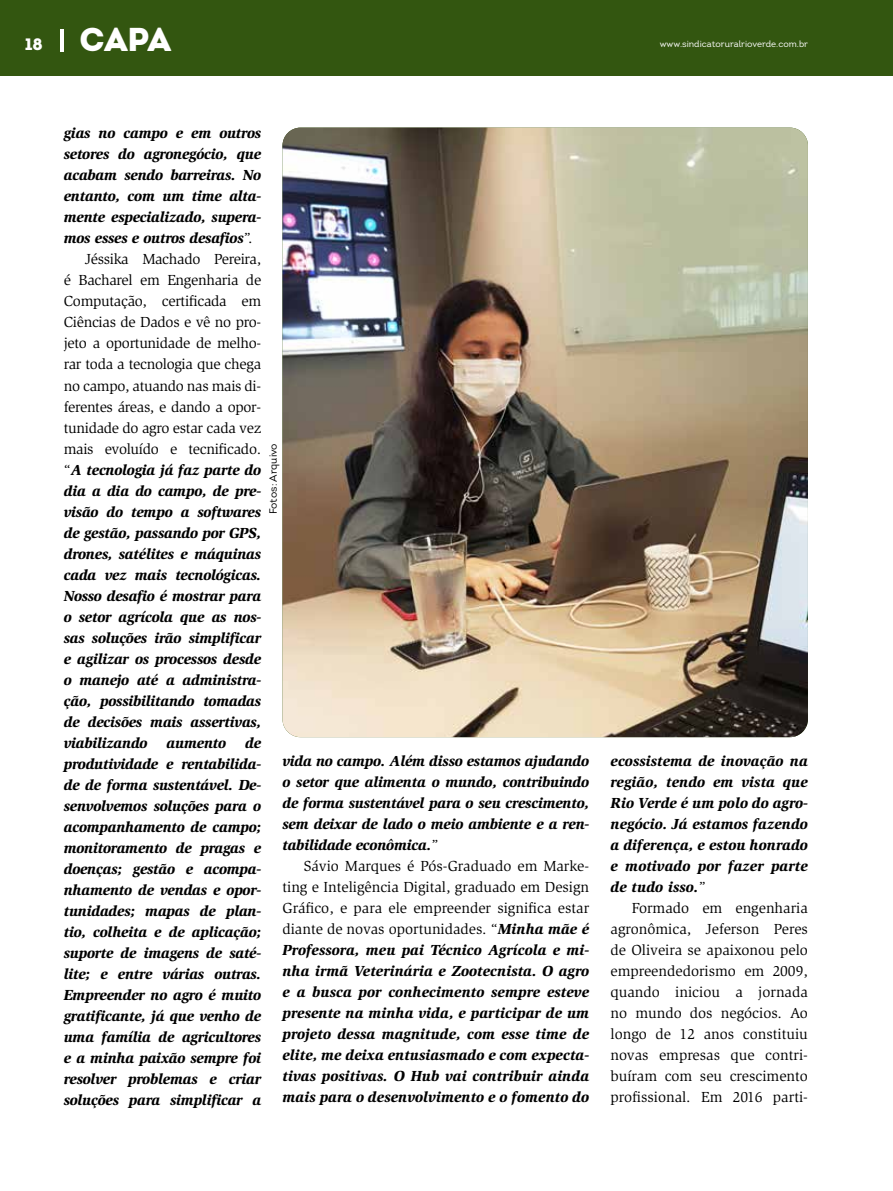
<style>
.page{position:relative;width:893px;height:1191px;background:#fff}
.page>*{position:absolute;margin:0;border:0;box-sizing:border-box;transform-origin:0 0}
.t1{font:33px "Intro Black Alt";color:#fff}
.t2{font:italic 900 15px/21px "Slimbach Std";letter-spacing:-.02em;color:#000;text-align:justify}
.t3{font:15px/21px "Slimbach Std";letter-spacing:-.02em;color:#000;text-align:justify}
.t4{font:10.5px "Intro";color:#000}
.t5{font:9px "Intro";color:#fff}
.s1{font-size:16.5px}
.s2{font-weight:400;font-style:normal}
</style>
<div class="page">
<div style="left:0;top:0;width:893px;height:75px;background:#335610"></div>
<hr style="left:60px;top:29px;width:4px;height:22px;background:#fff">
<img style="left:282px;top:128px;width:526px;height:609px">
<h1 class="t1" style="left:25px;top:18px;width:148px"><span class="s1">18</span> CAPA</h1>
<p class="t5" style="left:660px;top:39px;width:150px">www.sindicatoruralrioverde.com.br</p>
<p class="t2" style="left:64px;top:123px;width:199px">gias no campo e em outros</p>
<p class="t2" style="left:64px;top:144px;width:199px">setores do agronegócio, que</p>
<p class="t2" style="left:64px;top:165px;width:199px">acabam sendo barreiras. No</p>
<p class="t2" style="left:64px;top:186px;width:199px">entanto, com um time alta-</p>
<p class="t2" style="left:64px;top:207px;width:199px">mente especializado, supera-</p>
<p class="t2" style="left:64px;top:228px;width:190px">mos esses e outros desafios<span class="s2">”.</span></p>
<p class="t3" style="left:85px;top:249px;width:178px">Jéssika Machado Pereira,</p>
<p class="t3" style="left:64px;top:270px;width:199px">é Bacharel em Engenharia de</p>
<p class="t3" style="left:64px;top:291px;width:199px">Computação, certificada em</p>
<p class="t3" style="left:64px;top:312px;width:199px">Ciências de Dados e vê no pro-</p>
<p class="t3" style="left:64px;top:333px;width:199px">jeto a oportunidade de melho-</p>
<p class="t3" style="left:64px;top:354px;width:199px">rar toda a tecnologia que chega</p>
<p class="t3" style="left:64px;top:375px;width:199px">no campo, atuando nas mais di-</p>
<p class="t3" style="left:64px;top:396px;width:199px">ferentes áreas, e dando a opor-</p>
<p class="t3" style="left:64px;top:417px;width:199px">tunidade do agro estar cada vez</p>
<p class="t3" style="left:64px;top:438px;width:199px">mais evoluído e tecnificado.</p>
<p class="t2" style="left:64px;top:459px;width:199px"><span class="s2">“</span>A tecnologia já faz parte do</p>
<p class="t2" style="left:64px;top:480px;width:199px">dia a dia do campo, de pre-</p>
<p class="t2" style="left:64px;top:501px;width:199px">visão do tempo a softwares</p>
<p class="t2" style="left:64px;top:522px;width:199px">de gestão, passando por GPS,</p>
<p class="t2" style="left:64px;top:543px;width:199px">drones, satélites e máquinas</p>
<p class="t2" style="left:64px;top:564px;width:199px">cada vez mais tecnológicas.</p>
<p class="t2" style="left:64px;top:585px;width:199px">Nosso desafio é mostrar para</p>
<p class="t2" style="left:64px;top:606px;width:199px">o setor agrícola que as nos-</p>
<p class="t2" style="left:64px;top:627px;width:199px">sas soluções irão simplificar</p>
<p class="t2" style="left:64px;top:648px;width:199px">e agilizar os processos desde</p>
<p class="t2" style="left:64px;top:669px;width:199px">o manejo até a administra-</p>
<p class="t2" style="left:64px;top:690px;width:199px">ção, possibilitando tomadas</p>
<p class="t2" style="left:64px;top:711px;width:199px">de decisões mais assertivas,</p>
<p class="t2" style="left:64px;top:732px;width:85px">viabilizando</p>
<p class="t2" style="left:167px;top:732px;width:61px">aumento</p>
<p class="t4" style="left:267px;top:514px;width:72px;rotate:-90deg">Fotos: Arquivo</p>
<p class="t2" style="left:64px;top:732px;width:199px;text-indent:181px">de produtividade e rentabilida&shy;de de forma sustentável. De&shy;senvolvemos soluções para o acompanhamento de campo; monitoramento de pragas e doenças; gestão e acompa&shy;nhamento de vendas e opor&shy;tunidades; mapas de plan&shy;tio, colheita e de aplicação; suporte de imagens de saté&shy;lite; e entre várias outras.<br>Empreender no agro é muito gratificante, já que venho de uma família de agricultores e a minha paixão sempre foi resolver problemas e criar soluções para simplificar a</p>
<p class="t2" style="left:282px;top:750px;width:308px">vida no campo. Além disso estamos ajudando o setor que alimenta o mundo, contribuindo de forma sustentável para o seu crescimento, sem deixar de lado o meio ambiente e a ren&shy;tabilidade econômica.<span class="s2">”</span></p>
<p class="t2" style="left:282px;top:855px;width:308px;text-indent:21px"><span class="s2">Sávio Marques é Pós-Graduado em Marke&shy;ting e Inteligência Digital, graduado em Design Gráfico, e para ele empreender significa estar diante de novas oportunidades. “</span>Minha mãe é Professora, meu pai Técnico Agrícola e mi&shy;nha irmã Veterinária e Zootecnista. O agro e a busca por conhecimento sempre esteve presente na minha vida, e participar de um projeto dessa magnitude, com esse time de elite, me deixa entusiasmado e com expecta&shy;tivas positivas. O Hub vai contribuir ainda mais para o desenvolvimento e o fomento do</p>
<p class="t2" style="left:610px;top:750px;width:199px">ecossistema de inovação na região, tendo em vista que Rio Verde é um polo do agro&shy;negócio. Já estamos fazendo a diferença, e estou honrado e motivado por fazer parte de tudo isso.<span class="s2">”</span></p>
<p class="t3" style="left:610px;top:897px;width:199px;text-indent:21px">Formado em engenharia agronômica, Jeferson Peres de Oliveira se apaixonou pelo empreendedorismo em 2009, quando iniciou a jornada no mundo dos negócios. Ao longo de 12 anos constituiu novas empresas que contri&shy;buíram com seu crescimento profissional. Em 2016 parti-</p>
</div>
